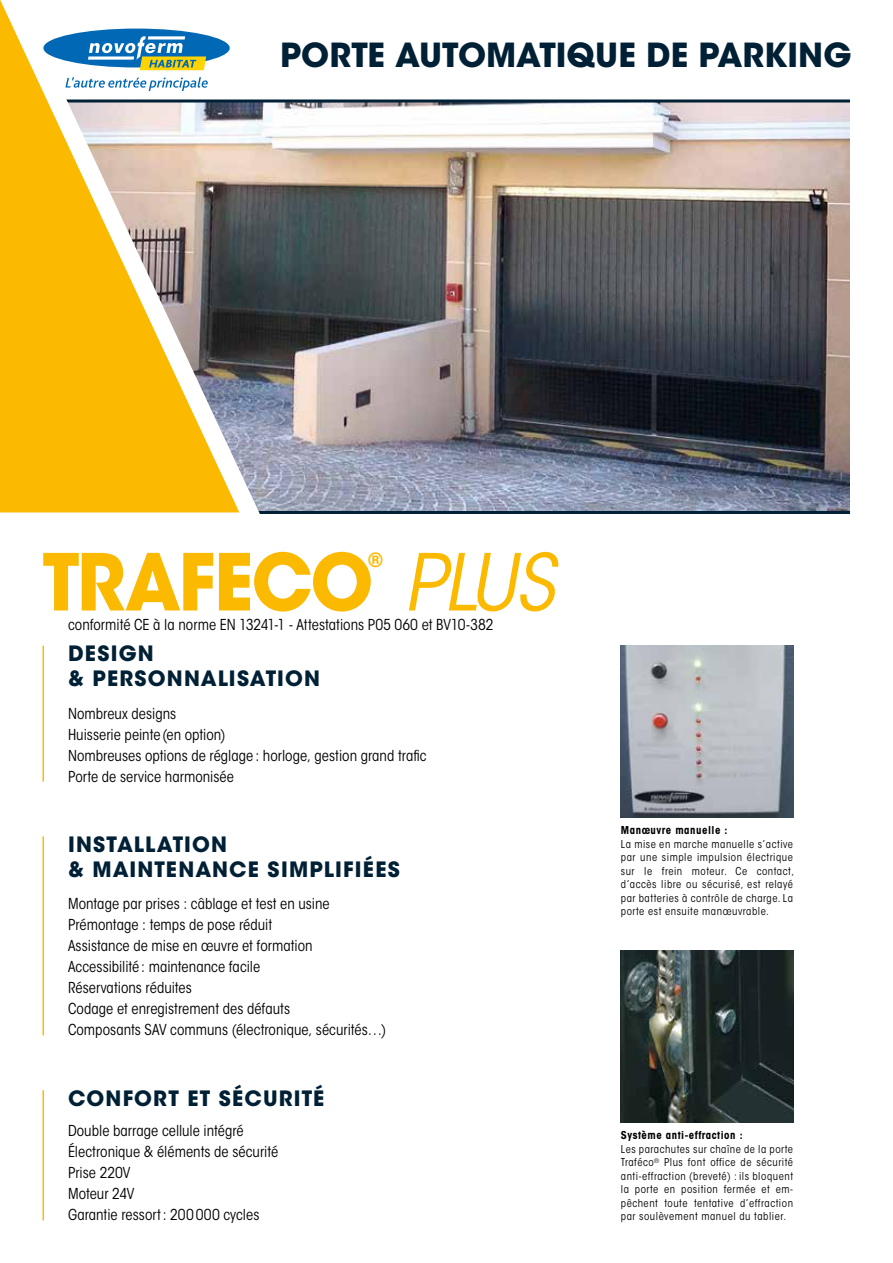
<style>
.page{position:relative;width:893px;height:1263px;background:#fff}
.page>*{position:absolute;margin:0;border:0;box-sizing:border-box;transform-origin:0 0}
.t1{font:700 77.85px "ITC Avant Garde Std";letter-spacing:-.03em;color:#fbb900;scale:.95 1}
.t2{font:700 33px "ITC Avant Garde Std";color:#002035}
.t3{font:700 21px/25.2px "ITC Avant Garde Std";letter-spacing:.055em;color:#002035}
.t4{font:700 19.5px "ITC Avant Garde Std";color:#fbb900;scale:.95 1}
.t5{font:condensed 15px/21px "ITC Avant Garde Std";color:#000}
.t6{font:condensed 10.8px/13.5px "ITC Avant Garde Std";letter-spacing:.05em;color:#000;text-align:justify}
.t7{font:700 condensed 10.8px "ITC Avant Garde Std";letter-spacing:.05em;color:#000}
.s1{font-weight:400;font-style:italic}
</style>
<div class="page">
<hr style="left:43px;top:646px;width:1px;height:136px;background:#fbb900">
<hr style="left:43px;top:836px;width:1px;height:199px;background:#fbb900">
<hr style="left:43px;top:1090px;width:1px;height:130px;background:#fbb900">
<img style="left:621px;top:951px;width:172px;height:172px">
<img style="left:621px;top:646px;width:172px;height:172px">
<img style="left:261px;top:99px;width:589px;height:415px">
<svg style="left:0;top:99px;width:261px;height:415px;background:#7f8186"></svg>
<svg style="left:0;top:0;width:239px;height:512px;fill:#fbb902"></svg>
<h2 class="t2" style="left:280px;top:34px;width:573px">PORTE AUTOMATIQUE DE PARKING</h2>
<h1 class="t1" style="left:43px;top:531px;width:540px">TRAFECO <span class="s1">PLUS</span></h1>
<h3 class="t4" style="left:368px;top:547px;width:17px">®</h3>
<p class="t5" style="left:68px;top:614px;width:427px">conformité CE à la norme EN 13241-1 - Attestations P05 060 et BV10-382</p>
<h3 class="t3" style="left:68px;top:641px;width:254px">DESIGN<br>&amp; PERSONNALISATION</h3>
<p class="t5" style="left:68px;top:703px;width:360px">Nombreux designs<br>Huisserie peinte (en option)<br>Nombreuses options de réglage : horloge, gestion grand trafic Porte de service harmonisée</p>
<h3 class="t3" style="left:68px;top:831px;width:333px">INSTALLATION<br>&amp; MAINTENANCE SIMPLIFIÉES</h3>
<p class="t5" style="left:68px;top:893px;width:320px">Montage par prises : câblage et test en usine Prémontage : temps de pose réduit<br>Assistance de mise en œuvre et formation Accessibilité : maintenance facile<br>Réservations réduites<br>Codage et enregistrement des défauts<br>Composants SAV communs (électronique, sécurités…)</p>
<p class="t7" style="left:621px;top:824px;width:108px">Manœuvre manuelle :</p>
<p class="t6" style="left:621px;top:837px;width:175px">La mise en marche manuelle s’active par une simple impulsion électrique sur le frein moteur. Ce contact, d’accès libre ou sécurisé, est relayé par batteries à contrôle de charge. La porte est ensuite manœuvrable.</p>
<h3 class="t3" style="left:68px;top:1085px;width:258px">CONFORT ET SÉCURITÉ</h3>
<p class="t5" style="left:68px;top:1120px;width:212px">Double barrage cellule intégré<br>Électronique &amp; éléments de sécurité<br>Prise 220V<br>Moteur 24V<br>Garantie ressort: 200000 cycles</p>
<p class="t7" style="left:621px;top:1128px;width:123px">Système anti-effraction :</p>
<p class="t6" style="left:621px;top:1142px;width:174px">Les parachutes sur chaîne de la porte Traféco<sup>®</sup> Plus font office de sécurité anti-effraction (breveté) : ils bloquent la porte en position fermée et em&shy;pêchent toute tentative d’effraction par soulèvement manuel du tablier.</p>
</div>
